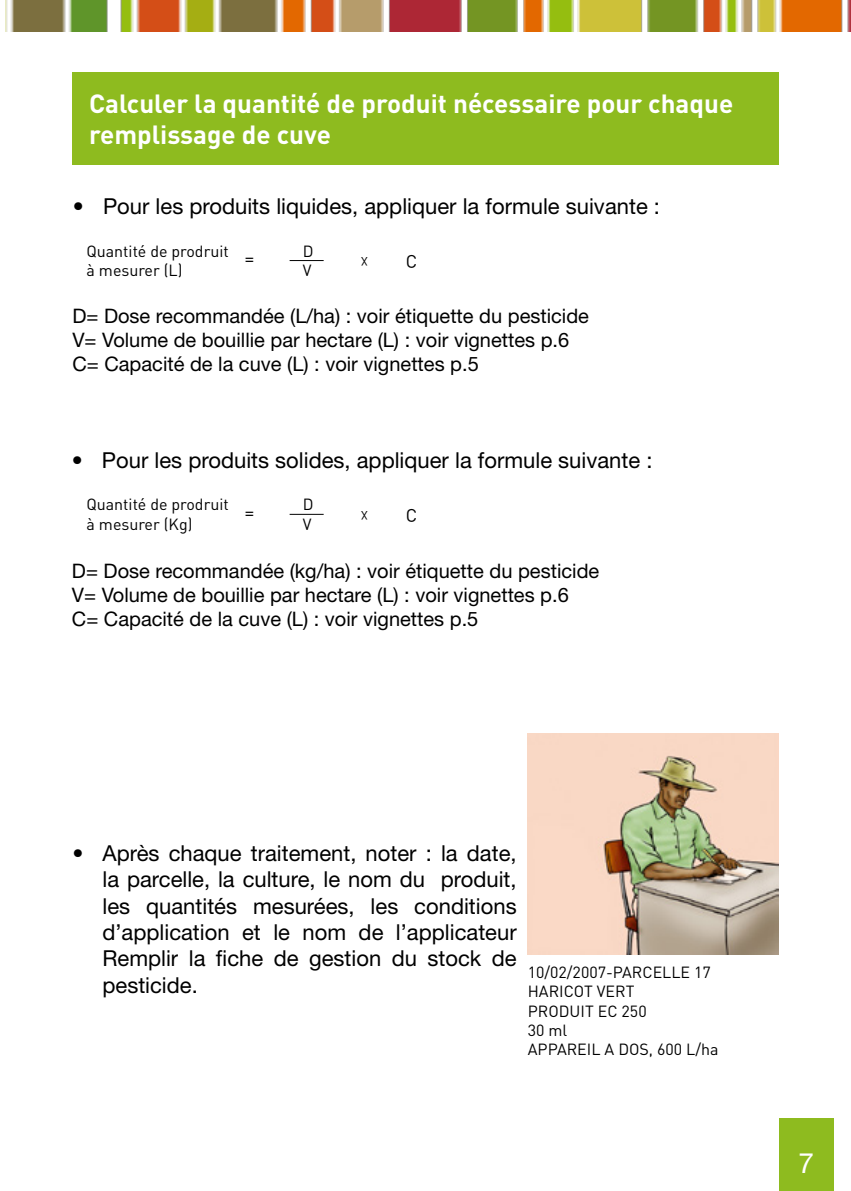
<style>
.page{position:relative;width:851px;height:1191px;background:#fff}
.page>*{position:absolute;margin:0;border:0;box-sizing:border-box;transform-origin:0 0}
.t1{font:28px "Helvetica Neue LT Std";color:#fff}
.t2{font:700 26px/31.2px "DIN Pro";color:#fff}
.t3{font:22px/26.4px "Helvetica Neue LT Std";color:#000;text-align:justify}
.t4{font:20px/24px "Helvetica Neue LT Std";color:#000}
.t5{font:16px/19.2px "DIN Pro";color:#000}
</style>
<div class="page">
<div style="left:778px;top:1119px;width:55px;height:72px;background:#8ebb1f"></div>
<img style="left:6px;top:0;width:844px;height:32px">
<div style="left:72px;top:72px;width:706px;height:92px;background:#8ebb1f"></div>
<img style="left:527px;top:733px;width:251px;height:222px">
<hr style="left:289px;top:260px;width:34px;height:1px;background:#000">
<hr style="left:289px;top:514px;width:34px;height:1px;background:#000">
<p class="t2" style="left:89px;top:86px;width:645px">Calculer la quantité de produit nécessaire pour chaque remplissage de cuve</p>
<p class="t3" style="left:73px;top:193px;width:588px">• Pour les produits liquides, appliquer la formule suivante :</p>
<p class="t5" style="left:86px;top:240px;width:144px">Quantité de prodruit</p>
<p class="t5" style="left:302px;top:240px;width:12px">D</p>
<p class="t5" style="left:86px;top:260px;width:97px">à mesurer (L)</p>
<p class="t5" style="left:302px;top:260px;width:10px">V</p>
<p class="t4" style="left:72px;top:304px;width:518px">D= Dose recommandée (L/ha) : voir étiquette du pesticide<br>V= Volume de bouillie par hectare (L) : voir vignettes p.6<br>C= Capacité de la cuve (L) : voir vignettes p.5</p>
<p class="t3" style="left:72px;top:447px;width:582px">• Pour les produits solides, appliquer la formule suivante :</p>
<p class="t5" style="left:86px;top:494px;width:144px">Quantité de prodruit</p>
<p class="t5" style="left:302px;top:494px;width:12px">D</p>
<p class="t5" style="left:86px;top:513px;width:107px">à mesurer (Kg)</p>
<p class="t5" style="left:302px;top:513px;width:10px">V</p>
<p class="t4" style="left:72px;top:558px;width:528px">D= Dose recommandée (kg/ha) : voir étiquette du pesticide<br>V= Volume de bouillie par hectare (L) : voir vignettes p.6<br>C= Capacité de la cuve (L) : voir vignettes p.5</p>
<p class="t3" style="left:102px;top:839px;width:415px;text-indent:-30px">• Après chaque traitement, noter : la date, la parcelle, la culture, le nom du produit, les quantités mesurées, les conditions d’application et le nom de l’applicateur Remplir la fiche de gestion du stock de pesticide.</p>
<p class="t5" style="left:527px;top:962px;width:192px">10/02/2007-PARCELLE 17<br>HARICOT VERT<br>PRODUIT EC 250<br>30 ml<br>APPAREIL A DOS, 600 L/ha</p>
<p class="t1" style="left:798px;top:1146px;width:17px">7</p>
</div>
